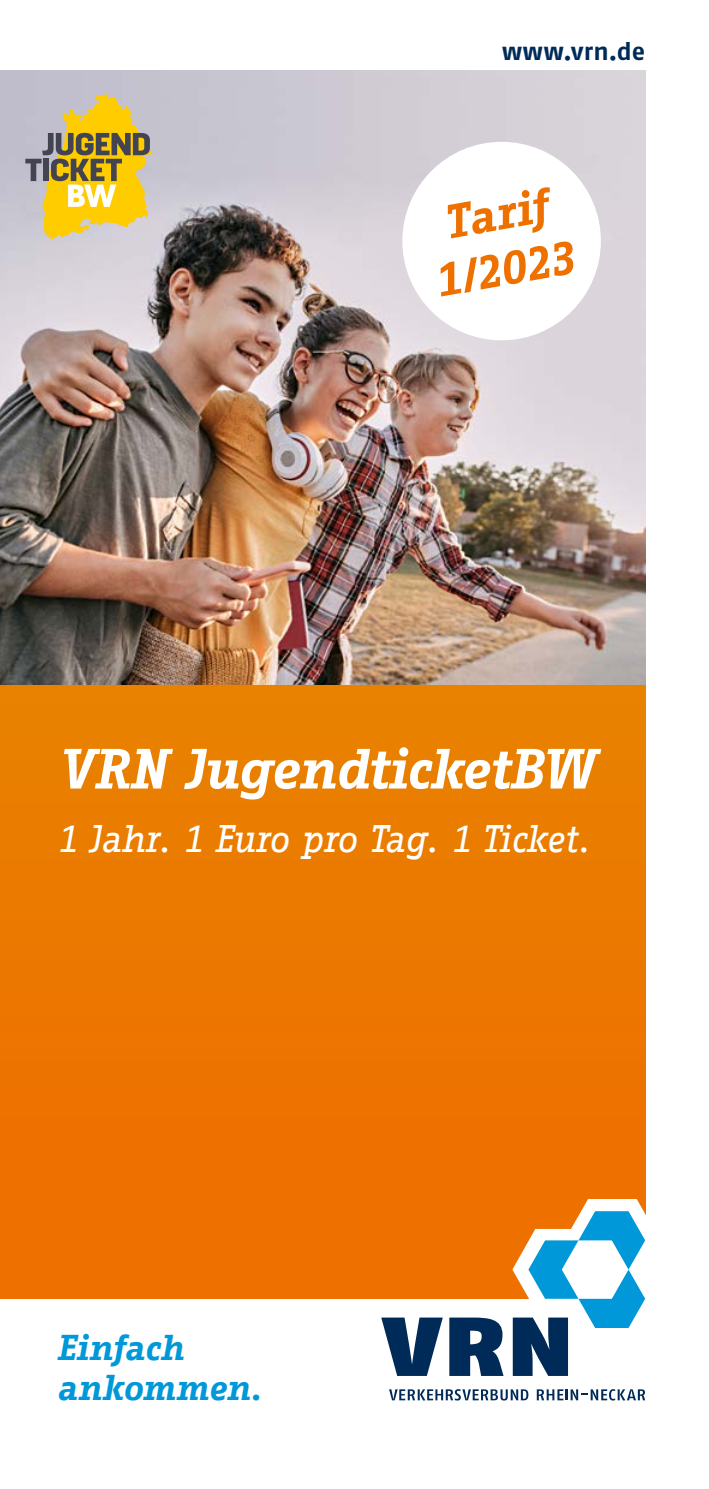
<style>
.page{position:relative;width:709px;height:1489px;background:#fff}
.page>*{position:absolute;margin:0;border:0;box-sizing:border-box;transform-origin:0 0}
.t1{font:italic 700 55px "Fago Office Serif";letter-spacing:-.03em;color:#fff}
.t2{font:italic 700 46.25px "Fago Office Serif";color:#ee7100}
.t3{font:italic 37.5px "Fago Office Serif";letter-spacing:-.035em;color:#fff}
.t4{font:italic 700 35px/40px "Fago Office Serif";letter-spacing:-.005em;color:#0098d8}
.Fließtext{font:700 25px "Fago OT";letter-spacing:.015em;color:#002b58}
</style>
<div class="page">
<div style="left:0;top:71px;width:645px;height:1227px;background:#ec7700"></div>
<img style="left:0;top:71px;width:645px;height:614px">
<div style="left:402px;top:142px;width:199px;height:198px;background:#fff;border-radius:50%"></div>
<svg style="left:381px;top:1317px;width:62px;height:58px"></svg>
<svg style="left:449px;top:1317px;width:54px;height:58px;background:#2e5176"></svg>
<svg style="left:512px;top:1198px;width:134px;height:177px"></svg>
<svg style="left:389px;top:1389px;width:139px;height:11px"></svg>
<svg style="left:537px;top:1389px;width:108px;height:11px"></svg>
<svg style="left:25px;top:93px;width:127px;height:146px;background:#ccb668"></svg>
<p class="Fließtext" style="left:502px;top:36px;width:145px">www.vrn.de</p>
<p class="t2" style="left:438px;top:197px;width:107px;rotate:-10deg">Tarif</p>
<p class="t2" style="left:430px;top:254px;width:143px;rotate:-10deg">1/2023</p>
<p class="t1" style="left:57px;top:737px;width:540px">VRN JugendticketBW</p>
<p class="t3" style="left:57px;top:817px;width:534px">1 Jahr. 1 Euro pro Tag. 1 Ticket.</p>
<p class="t4" style="left:57px;top:1327px;width:206px">Einfach ankommen.</p>
</div>
